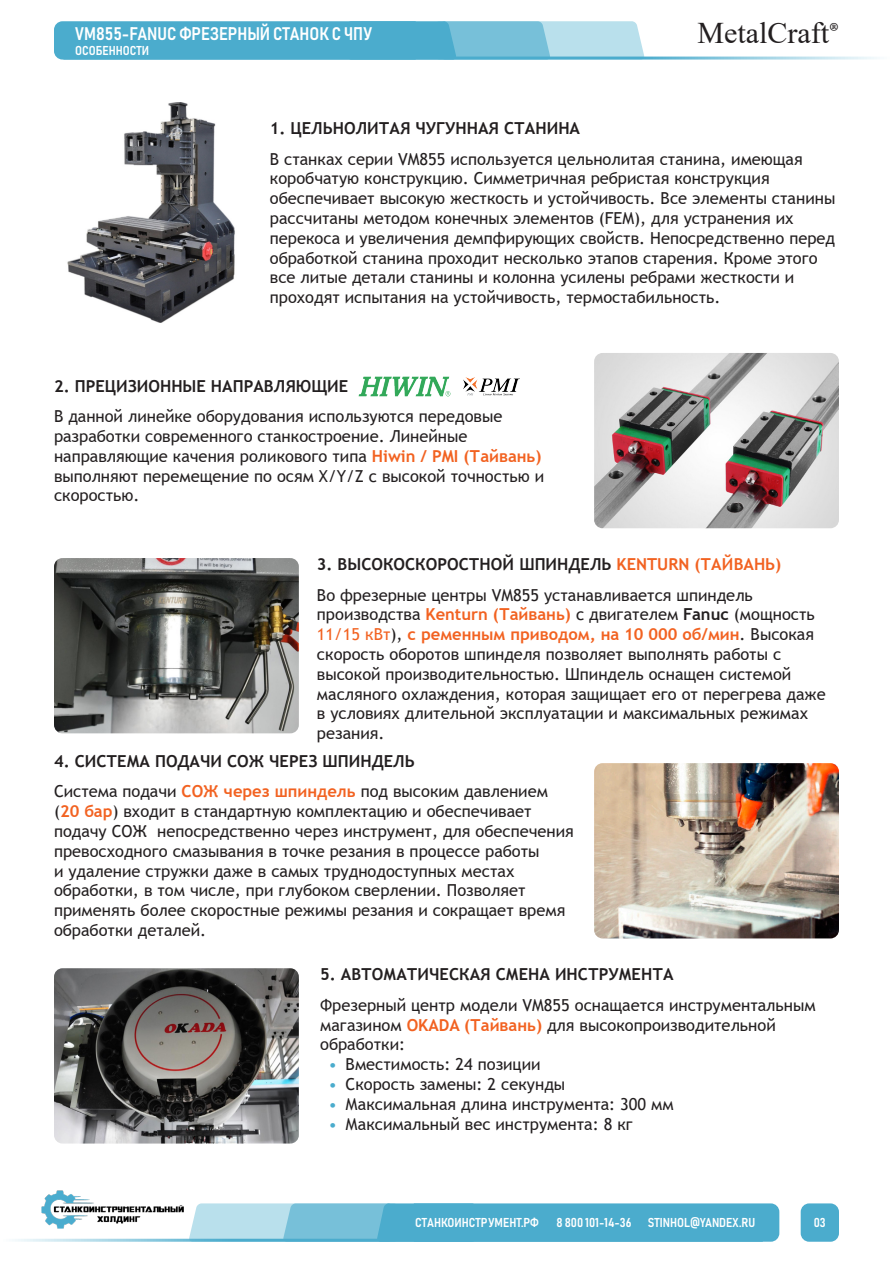
<style>
.page{position:relative;width:893px;height:1263px;background:#fff}
.page>*{position:absolute;margin:0;border:0;box-sizing:border-box;transform-origin:0 0}
.t1{font:30px "Times New Roman";color:#231f20}
.t2{font:18px "Bahnschrift";color:#fff}
.t3{font:16.5px/19.8px "Trebuchet MS";color:#231f20}
.t4{font:700 16.5px "Trebuchet MS";color:#231f20}
.t5{font:12.75px "Bahnschrift";color:#fff}
.s1{font-family:"Adobe Hebrew"}
.s2{font-weight:700}
.s3{font-weight:700;color:#f26221}
.s4{color:#f26221}
.s5{color:#4baccd}
</style>
<div class="page">
<svg style="left:54px;top:21px;width:591px;height:39px;background:#65b8d4"></svg>
<hr style="left:63px;top:57px;width:830px;height:3px;background:#4baccd">
<div style="left:801px;top:1203px;width:38px;height:39px;background:#4baccd;border-radius:9px"></div>
<svg style="left:189px;top:1203px;width:590px;height:39px;background:#67b9d4"></svg>
<hr style="left:0;top:1239px;width:763px;height:3px;background:#4baccd">
<img style="left:41px;top:1190px;width:142px;height:38px">
<img style="left:594px;top:763px;width:245px;height:175px">
<img style="left:54px;top:968px;width:245px;height:175px">
<img style="left:67px;top:102px;width:168px;height:221px">
<img style="left:54px;top:558px;width:245px;height:175px">
<img style="left:594px;top:353px;width:245px;height:175px">
<img style="left:358px;top:377px;width:92px;height:19px">
<img style="left:463px;top:377px;width:56px;height:19px">
<p class="t2" style="left:75px;top:22px;width:298px">VM855-FANUC ФРЕЗЕРНЫЙ СТАНОК С ЧПУ</p>
<p class="t5" style="left:75px;top:43px;width:75px">ОСОБЕННОСТИ</p>
<h1 class="t1" style="left:698px;top:12px;width:143px">MetalCraft<span class="s1">®</span></h1>
<p class="t4" style="left:270px;top:118px;width:312px">1. ЦЕЛЬНОЛИТАЯ ЧУГУННАЯ СТАНИНА</p>
<p class="t3" style="left:270px;top:149px;width:567px">В станках серии VM855 используется цельнолитая станина, имеющая коробчатую конструкцию. Симметричная ребристая конструкция обеспечивает высокую жесткость и устойчивость. Все элементы станины рассчитаны методом конечных элементов (FEM), для устранения их перекоса и увеличения демпфирующих свойств. Непосредственно перед обработкой станина проходит несколько этапов старения. Кроме этого все литые детали станины и колонна усилены ребрами жесткости и проходят испытания на устойчивость, термостабильность.</p>
<p class="t3" style="left:54px;top:371px;width:450px;line-height:30.3px"><span class="s2">2. ПРЕЦИЗИОННЫЕ НАПРАВЛЯЮЩИЕ<br></span>В данной линейке оборудования используются передовые</p>
<p class="t3" style="left:54px;top:426px;width:492px">разработки современного станкостроение. Линейные направляющие качения роликового типа <span class="s3">Hiwin / PMI (Тайвань) </span>выполняют перемещение по осям X/Y/Z c высокой точностью и скоростью.</p>
<p class="t4" style="left:317px;top:554px;width:466px">3. ВЫСОКОСКОРОСТНОЙ ШПИНДЕЛЬ <span class="s4">KENTURN (ТАЙВАНЬ)</span></p>
<p class="t3" style="left:317px;top:585px;width:510px">Во фрезерные центры VM855 устанавливается шпиндель производства <span class="s3">Kenturn (Тайвань)</span> c двигателем <span class="s2">Fanuc</span> (мощность <span class="s4">11/15 кВт</span>), <span class="s3">с ременным приводом, на 10 000 об/мин</span>. Высокая скорость оборотов шпинделя позволяет выполнять работы с высокой производительностью. Шпиндель оснащен системой масляного охлаждения, которая защищает его от перегрева даже в условиях длительной эксплуатации и максимальных режимах резания.</p>
<p class="t3" style="left:54px;top:746px;width:495px;line-height:30.3px"><span class="s2">4. СИСТЕМА ПОДАЧИ СОЖ ЧЕРЕЗ ШПИНДЕЛЬ<br></span>Система подачи <span class="s3">СОЖ через шпиндель</span> под высоким давлением</p>
<p class="t3" style="left:54px;top:801px;width:521px">(<span class="s3">20 бар</span>) входит в стандартную комплектацию и обеспечивает подачу СОЖ непосредственно через инструмент, для обеспечения превосходного смазывания в точке резания в процессе работы<br>и удаление стружки даже в самых труднодоступных местах обработки, в том числе, при глубоком сверлении. Позволяет применять более скоростные режимы резания и сокращает время обработки деталей.</p>
<p class="t4" style="left:320px;top:964px;width:355px">5. АВТОМАТИЧЕСКАЯ СМЕНА ИНСТРУМЕНТА</p>
<p class="t3" style="left:320px;top:995px;width:497px">Фрезерный центр модели VM855 оснащается инструментальным магазином <span class="s3">OKADA (Тайвань)</span> для высокопроизводительной обработки:</p>
<p class="t3" style="left:329px;top:1054px;width:213px"><span class="s5">•</span> Вместимость: 24 позиции</p>
<p class="t3" style="left:329px;top:1074px;width:238px"><span class="s5">•</span> Скорость замены: 2 секунды</p>
<p class="t3" style="left:329px;top:1094px;width:347px"><span class="s5">•</span> Максимальная длина инструмента: 300 мм</p>
<p class="t3" style="left:329px;top:1114px;width:306px"><span class="s5">•</span> Максимальный вес инструмента: 8 кг</p>
<p class="t5" style="left:415px;top:1215px;width:125px">СТАНКОИНСТРУМЕНТ.РФ</p>
<p class="t5" style="left:556px;top:1215px;width:76px">8 800 101-14-36</p>
<p class="t5" style="left:648px;top:1215px;width:109px">STINHOL@YANDEX.RU</p>
<p class="t5" style="left:814px;top:1215px;width:13px">03</p>
</div>
